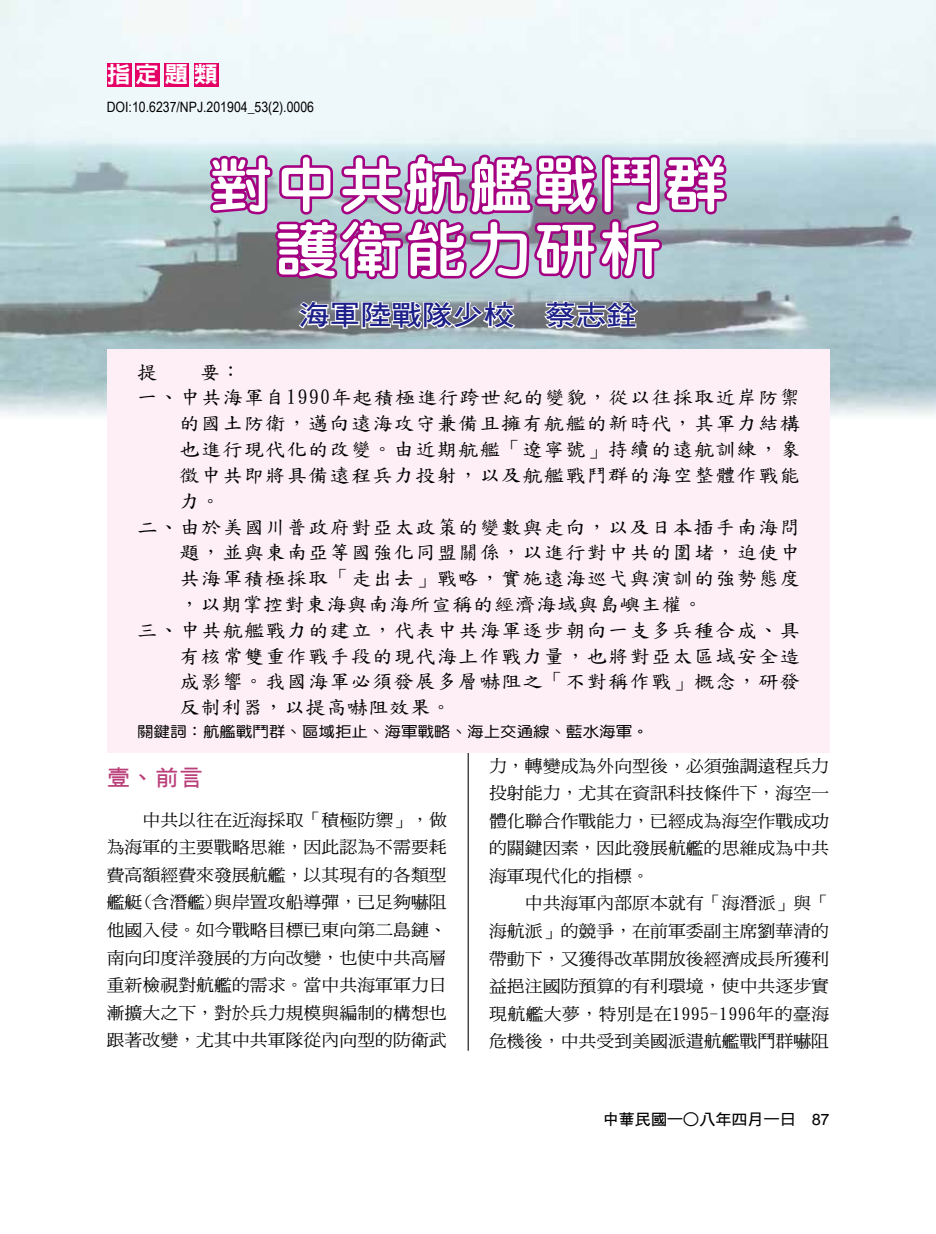
<style>
.page{position:relative;width:936px;height:1234px;background:#fff}
.page>*{position:absolute;margin:0;border:0;box-sizing:border-box;transform-origin:0 0}
.t1{font:59.85px/64.5px "DFN Yuan MXB HK BF";letter-spacing:.03em;color:#fff;text-align:center;scale:1.05 1}
.t2{font:27.75px "DF Hei Bd HK BF";color:#1d2088;scale:1.11 1}
.t3{font:22.8px "DFN Hei XB HK BF";color:#fff;scale:1.05 1}
.t4{font:22.2px "DF Hei Bd HK BF";color:#b93e79;scale:1.05 1}
.t5{font:19.2px "DF Kai Shu SB Estd BF";letter-spacing:.06em;color:#000;scale:1.05 1}
.t6{font:19.2px "DF Kai Shu SB Estd BF";letter-spacing:.035em;color:#000;scale:1.05 1}
.t7{font:16.95px/27.5px "DF Ming Md HK BF";color:#000;text-align:justify;scale:1.05 1}
.t8{font:15.6px "DF Hei Bd HK BF";letter-spacing:-.025em;color:#000;scale:1.05 1}
.t9{font:14.85px "DF Yuan Md HK BF";color:#000;scale:1.11 1}
.t10{font:14.25px "Arial Narrow";color:#000;scale:1.05 1}
.s1{font-family:"DFN Hei XB HK BF"}
.s2{font-family:"Arial"}
</style>
<div class="page">
<hr style="left:467px;top:179px;width:1px;height:871px;background:#000">
<img style="left:1px;top:0;width:934px;height:419px">
<svg style="left:205px;top:150px;width:526px;height:180px;background:#a672a6"></svg>
<div style="left:107px;top:349px;width:722px;height:403px;background:#fdeff5"></div>
<div style="left:107px;top:63px;width:24px;height:23px;background:#e50065"></div>
<div style="left:135px;top:63px;width:25px;height:23px;background:#e50065"></div>
<div style="left:164px;top:63px;width:25px;height:23px;background:#e50065"></div>
<div style="left:194px;top:63px;width:24px;height:23px;background:#e50065"></div>
<h3 class="t3" style="left:107px;top:63px;width:107px">指定題類</h3>
<p class="t10" style="left:107px;top:96px;width:199px">DOI:10.6237/NPJ.201904_53(2).0006</p>
<h1 class="t1" style="left:210px;top:152px;width:494px">對中共航艦戰鬥群護衛能力研析</h1>
<h2 class="t2" style="left:299px;top:301px;width:306px">海軍陸戰隊少校　蔡志銓</h2>
<p class="t5" style="left:137px;top:362px;width:101px">提　　要：</p>
<p class="t5" style="left:137px;top:388px;width:632px">一、中共海軍自1990年起積極進行跨世紀的變貌，從以往採取近岸防禦</p>
<p class="t5" style="left:179px;top:414px;width:592px">的國土防衛，邁向遠海攻守兼備且擁有航艦的新時代，其軍力結構</p>
<p class="t5" style="left:179px;top:439px;width:592px">也進行現代化的改變。由近期航艦「遼寧號」持續的遠航訓練，象</p>
<p class="t5" style="left:179px;top:465px;width:592px">徵中共即將具備遠程兵力投射，以及航艦戰鬥群的海空整體作戰能</p>
<p class="t5" style="left:179px;top:491px;width:41px">力。</p>
<p class="t5" style="left:137px;top:517px;width:642px">二、由於美國川普政府對亞太政策的變數與走向，以及日本插手南海問</p>
<p class="t5" style="left:179px;top:543px;width:592px">題，並與東南亞等國強化同盟關係，以進行對中共的圍堵，迫使中</p>
<p class="t5" style="left:179px;top:568px;width:592px">共海軍積極採取「走出去」戰略，實施遠海巡弋與演訓的強勢態度</p>
<p class="t6" style="left:179px;top:594px;width:500px">，以期掌控對東海與南海所宣稱的經濟海域與島嶼主權。</p>
<p class="t5" style="left:137px;top:620px;width:632px">三、中共航艦戰力的建立，代表中共海軍逐步朝向一支多兵種合成、具</p>
<p class="t5" style="left:179px;top:646px;width:592px">有核常雙重作戰手段的現代海上作戰力量，也將對亞太區域安全造</p>
<p class="t5" style="left:179px;top:672px;width:602px">成影響。我國海軍必須發展多層嚇阻之「不對稱作戰」概念，研發</p>
<p class="t6" style="left:179px;top:697px;width:260px">反制利器，以提高嚇阻效果。</p>
<p class="t9" style="left:137px;top:723px;width:462px">關鍵詞：航艦戰鬥群、區域拒止、海軍戰略、海上交通線、藍水海軍。</p>
<h3 class="t4" style="left:107px;top:766px;width:93px">壹、前言</h3>
<p class="t7" style="left:107px;top:805px;width:325px;text-indent:36px">中共以往在近海採取「積極防禦」，做為海軍的主要戰略思維，因此認為不需要耗費高額經費來發展航艦，以其現有的各類型艦艇(含潛艦)與岸置攻船導彈，已足夠嚇阻他國入侵。如今戰略目標已東向第二島鏈、南向印度洋發展的方向改變，也使中共高層重新檢視對航艦的需求。當中共海軍軍力日漸擴大之下，對於兵力規模與編制的構想也跟著改變，尤其中共軍隊從內向型的防衛武</p>
<p class="t7" style="left:489px;top:751px;width:325px">力，轉變成為外向型後，必須強調遠程兵力投射能力，尤其在資訊科技條件下，海空一體化聯合作戰能力，已經成為海空作戰成功的關鍵因素，因此發展航艦的思維成為中共海軍現代化的指標。</p>
<p class="t7" style="left:489px;top:889px;width:325px;text-indent:36px">中共海軍內部原本就有「海潛派」與「海航派」的競爭，在前軍委副主席劉華清的帶動下，又獲得改革開放後經濟成長所獲利益挹注國防預算的有利環境，使中共逐步實現航艦大夢，特別是在1995-1996年的臺海危機後，中共受到美國派遣航艦戰鬥群嚇阻</p>
<p class="t8" style="left:602px;top:1111px;width:218px">中華民國一<span class="s1">○</span>八年四月一日　<span class="s2">87</span></p>
</div>
